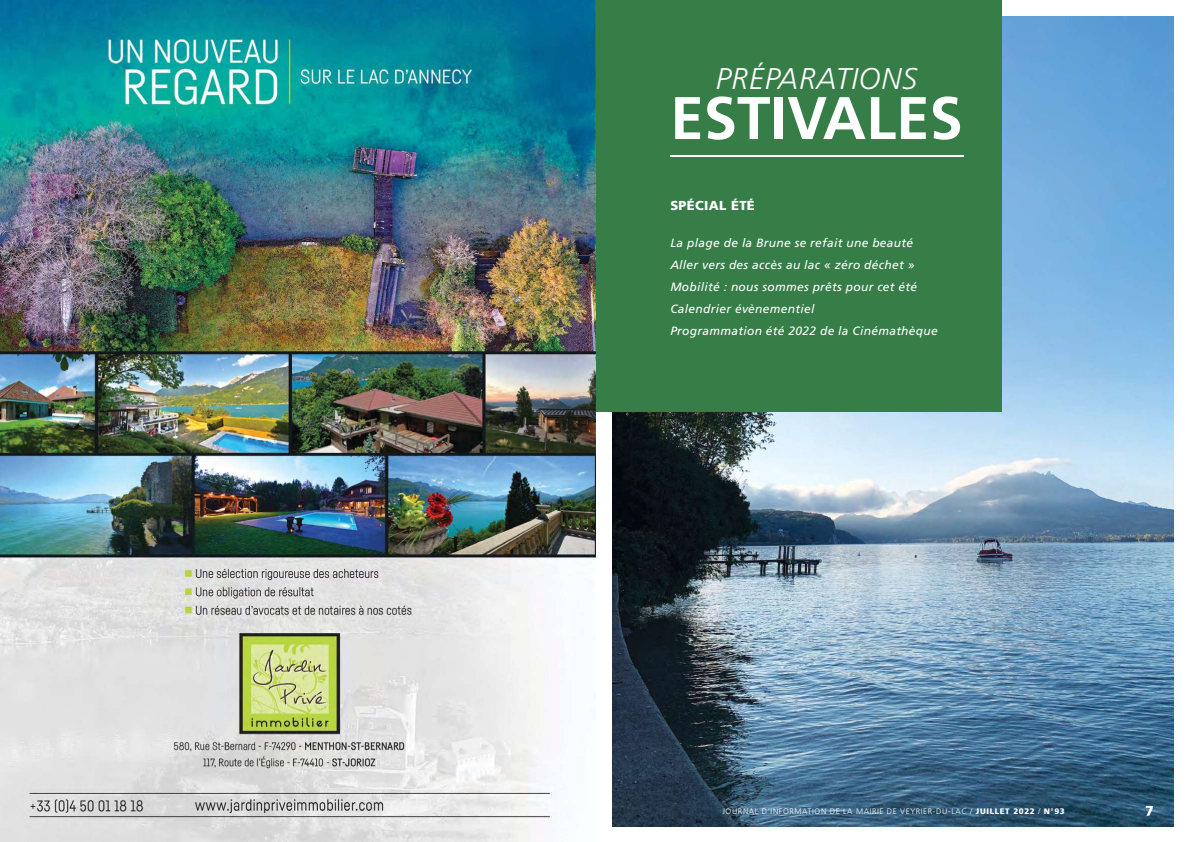
<style>
.page{position:relative;width:1191px;height:842px;background:#fff}
.page>*{position:absolute;margin:0;border:0;box-sizing:border-box;transform-origin:0 0}
.t1{font:700 60px "Frutiger LT Std";color:#fff}
.t2{font:italic 300 30px "Frutiger LT Std";letter-spacing:.025em;color:#fff}
.t3{font:900 13px "Frutiger LT Std";letter-spacing:.025em;color:#fff}
.t4{font:italic 12px/22px "Frutiger LT Std";letter-spacing:.025em;color:#fff}
.t5{font:300 8px "Frutiger LT Std";letter-spacing:.075em;color:#fff}
.s1{font-weight:900}
</style>
<div class="page">
<img style="left:612px;top:16px;width:562px;height:810px">
<div style="left:581px;top:0;width:420px;height:411px;background:#377d48"></div>
<hr style="left:670px;top:156px;width:293px;height:1px;background:#fff">
<svg style="left:1145px;top:806px;width:7px;height:10px"></svg>
<img style="left:0;top:0;width:595px;height:842px">
<h2 class="t2" style="left:716px;top:62px;width:203px">PRÉPARATIONS</h2>
<h1 class="t1" style="left:670px;top:83px;width:294px">ESTIVALES</h1>
<p class="t3" style="left:670px;top:198px;width:86px">SPÉCIAL ÉTÉ</p>
<p class="t4" style="left:670px;top:232px;width:269px">La plage de la Brune se refait une beauté Aller vers des accès au lac « zéro déchet » Mobilité : nous sommes prêts pour cet été Calendrier évènementiel<br>Programmation été 2022 de la Cinémathèque</p>
<p class="t5" style="left:722px;top:807px;width:344px">JOURNAL D’INFORMATION DE LA MAIRIE DE VEYRIER-DU-LAC / <span class="s1">JUILLET 2022</span> / <span class="s1">N°93</span></p>
</div>
